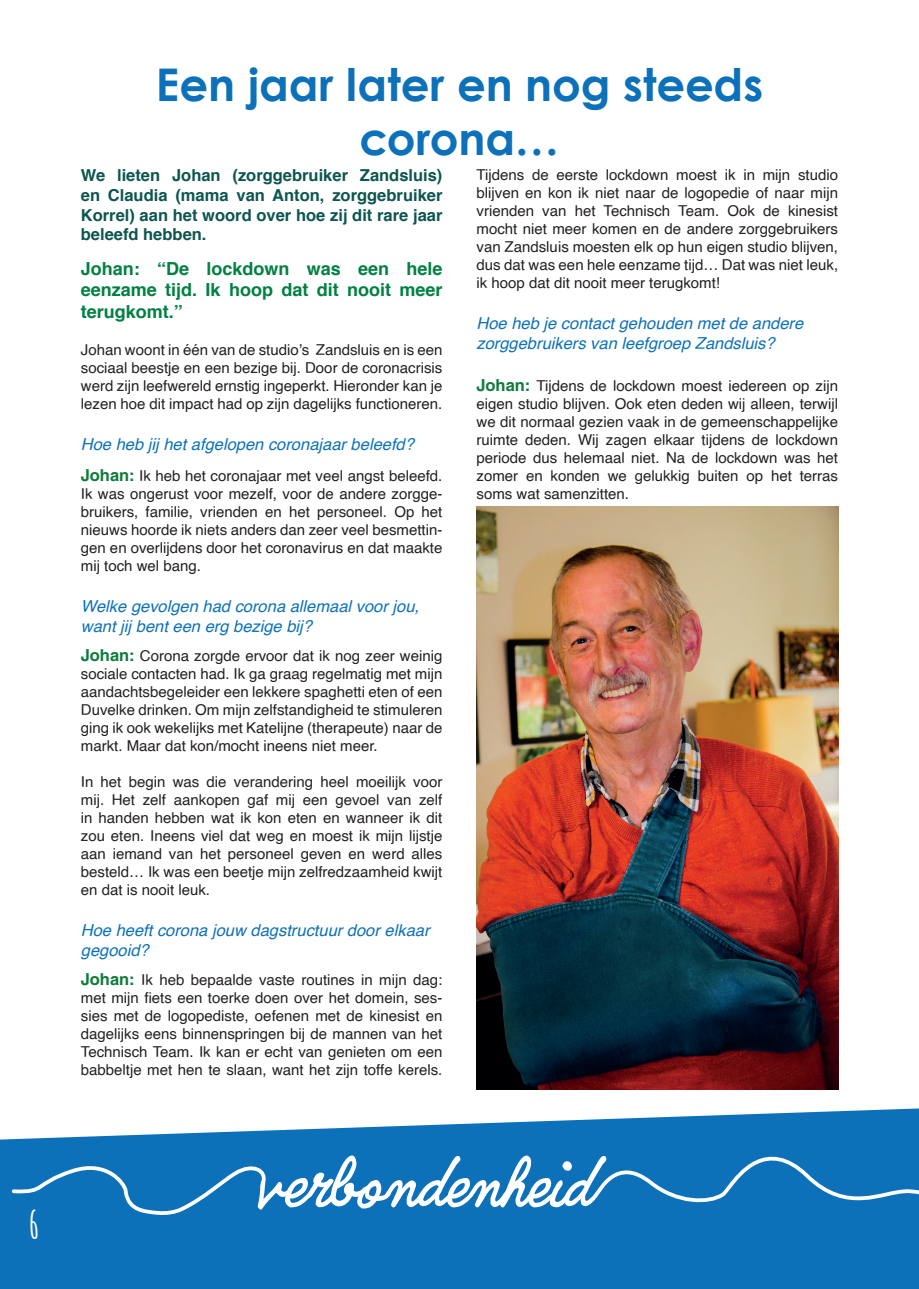
<style>
.page{position:relative;width:919px;height:1289px;background:#fff}
.page>*{position:absolute;margin:0;border:0;box-sizing:border-box;transform-origin:0 0}
.t1{font:54.45px "Quimby Gubernatorial";color:#fff}
.t2{font:700 45px/54px "Century Gothic";letter-spacing:-.005em;color:#0d71b9;text-align:center}
.t3{font:700 37.5px "Amatic SC";color:#fff}
.t4{font:700 18px/21.6px "Helvetica";color:#008143;text-align:justify}
.t5{font:italic 16.5px/19.8px "Helvetica";color:#0d71b9}
.t6{font:700 16.5px/19.8px "Helvetica";color:#0d5650;text-align:justify}
.t7{font:15px/18px "Helvetica";color:#231f20;text-align:justify}
.s1{font-family:"Helvetica LT Std";font-weight:700;font-size:16.5px;color:#107b3d}
</style>
<div class="page">
<div style="left:0;top:1140px;width:906px;height:148px;background:#0d71b9"></div>
<div style="left:906px;top:1140px;width:12px;height:148px;background:#0d71b9"></div>
<svg style="left:0;top:1108px;width:918px;height:107px"></svg>
<img style="left:476px;top:506px;width:362px;height:583px">
<h3 class="t3" style="left:29px;top:1195px;width:12px">6</h3>
<h2 class="t2" style="left:156px;top:55px;width:608px">Een jaar later en nog steeds corona…</h2>
<p class="t6" style="left:81px;top:165px;width:363px">We lieten Johan (zorggebruiker Zandsluis) en Claudia (mama van Anton, zorggebruiker Korrel) aan het woord over hoe zij dit rare jaar beleefd hebben.</p>
<p class="t4" style="left:81px;top:258px;width:363px">Johan: “De lockdown was een hele eenzame tijd. Ik hoop dat dit nooit meer terugkomt.”</p>
<p class="t7" style="left:81px;top:341px;width:363px">Johan woont in één van de studio’s Zandsluis en is een sociaal beestje en een bezige bij. Door de coronacrisis werd zijn leefwereld ernstig ingeperkt. Hieronder kan je lezen hoe dit impact had op zijn dagelijks functioneren.</p>
<p class="t5" style="left:81px;top:434px;width:334px">Hoe heb jij het afgelopen coronajaar beleefd?</p>
<p class="t7" style="left:81px;top:467px;width:363px"><span class="s1">Johan:</span> Ik heb het coronajaar met veel angst beleefd.<br>Ik was ongerust voor mezelf, voor de andere zorgge&shy;bruikers, familie, vrienden en het personeel. Op het nieuws hoorde ik niets anders dan zeer veel besmettin&shy;gen en overlijdens door het coronavirus en dat maakte mij toch wel bang.</p>
<p class="t5" style="left:81px;top:596px;width:340px">Welke gevolgen had corona allemaal voor jou, want jij bent een erg bezige bij?</p>
<p class="t7" style="left:81px;top:647px;width:363px"><span class="s1">Johan:</span> Corona zorgde ervoor dat ik nog zeer weinig sociale contacten had. Ik ga graag regelmatig met mijn aandachtsbegeleider een lekkere spaghetti eten of een Duvelke drinken. Om mijn zelfstandigheid te stimuleren ging ik ook wekelijks met Katelijne (therapeute) naar de markt. Maar dat kon/mocht ineens niet meer.</p>
<p class="t7" style="left:81px;top:773px;width:363px">In het begin was die verandering heel moeilijk voor mij. Het zelf aankopen gaf mij een gevoel van zelf in handen hebben wat ik kon eten en wanneer ik dit zou eten. Ineens viel dat weg en moest ik mijn lijstje aan iemand van het personeel geven en werd alles besteld… Ik was een beetje mijn zelfredzaamheid kwijt en dat is nooit leuk.</p>
<p class="t5" style="left:81px;top:920px;width:350px">Hoe heeft corona jouw dagstructuur door elkaar gegooid?</p>
<p class="t7" style="left:81px;top:971px;width:363px"><span class="s1">Johan:</span> Ik heb bepaalde vaste routines in mijn dag: met mijn fiets een toerke doen over het domein, ses&shy;sies met de logopediste, oefenen met de kinesist en dagelijks eens binnenspringen bij de mannen van het Technisch Team. Ik kan er echt van genieten om een babbeltje met hen te slaan, want het zijn toffe kerels.</p>
<p class="t7" style="left:476px;top:166px;width:363px">Tijdens de eerste lockdown moest ik in mijn studio blijven en kon ik niet naar de logopedie of naar mijn vrienden van het Technisch Team. Ook de kinesist mocht niet meer komen en de andere zorggebruikers van Zandsluis moesten elk op hun eigen studio blijven, dus dat was een hele eenzame tijd… Dat was niet leuk, ik hoop dat dit nooit meer terugkomt!</p>
<p class="t5" style="left:476px;top:313px;width:328px">Hoe heb je contact gehouden met de andere zorggebruikers van leefgroep Zandsluis?</p>
<p class="t7" style="left:476px;top:377px;width:363px"><span class="s1">Johan:</span> Tijdens de lockdown moest iedereen op zijn eigen studio blijven. Ook eten deden wij alleen, terwijl we dit normaal gezien vaak in de gemeenschappelijke ruimte deden. Wij zagen elkaar tijdens de lockdown periode dus helemaal niet. Na de lockdown was het zomer en konden we gelukkig buiten op het terras soms wat samenzitten.</p>
<h1 class="t1" style="left:253px;top:1154px;width:339px">verbondenheid</h1>
</div>
